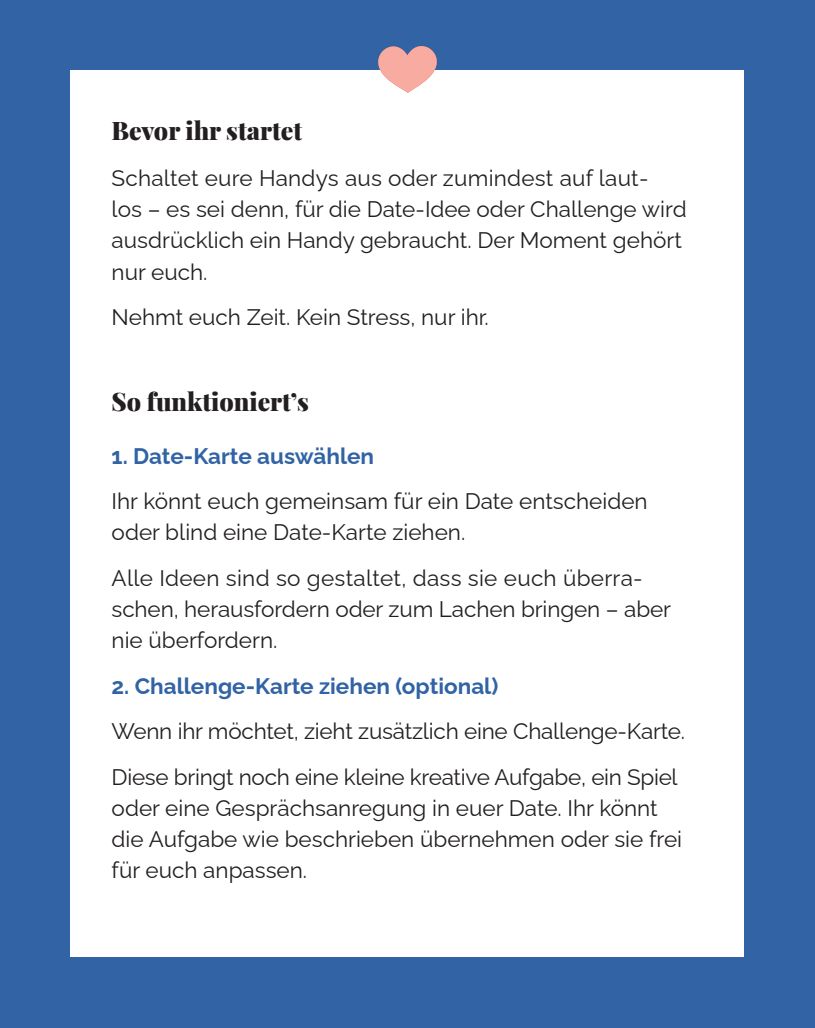
<style>
.page{position:relative;width:815px;height:1028px;background:#3163a5}
.page>*{position:absolute;margin:0;border:0;box-sizing:border-box;transform-origin:0 0}
.t1{font:900 25px "Playfair Display";color:#231f20}
.t2{font:22.5px/31.2px "Raleway";color:#231f20}
.t3{font:700 22.5px "Raleway";color:#3163a5}
</style>
<div class="page">
<div style="left:71px;top:71px;width:673px;height:886px;background:#fff"></div>
<svg style="left:374px;top:46px;width:67px;height:47px"></svg>
<p class="t1" style="left:112px;top:111px;width:192px">Bevor ihr startet</p>
<p class="t2" style="left:112px;top:160px;width:577px">Schaltet eure Handys aus oder zumindest auf laut-<br>los – es sei denn, für die Date-Idee oder Challenge wird ausdrücklich ein Handy gebraucht. Der Moment gehört nur euch.</p>
<p class="t2" style="left:112px;top:299px;width:379px">Nehmt euch Zeit. Kein Stress, nur ihr.</p>
<p class="t1" style="left:112px;top:382px;width:199px">So funktioniert’s</p>
<p class="t3" style="left:112px;top:437px;width:264px">1. Date-Karte auswählen</p>
<p class="t2" style="left:112px;top:483px;width:538px">Ihr könnt euch gemeinsam für ein Date entscheiden oder blind eine Date-Karte ziehen.</p>
<p class="t2" style="left:112px;top:559px;width:561px">Alle Ideen sind so gestaltet, dass sie euch überra&shy;schen, herausfordern oder zum Lachen bringen – aber nie überfordern.</p>
<p class="t3" style="left:112px;top:668px;width:388px">2. Challenge-Karte ziehen (optional)</p>
<p class="t2" style="left:112px;top:706px;width:575px;line-height:45.5px">Wenn ihr möchtet, zieht zusätzlich eine Challenge-Karte.<br>Diese bringt noch eine kleine kreative Aufgabe, ein Spiel</p>
<p class="t2" style="left:112px;top:789px;width:572px">oder eine Gesprächsanregung in euer Date. Ihr könnt die Aufgabe wie beschrieben übernehmen oder sie frei für euch anpassen.</p>
</div>
